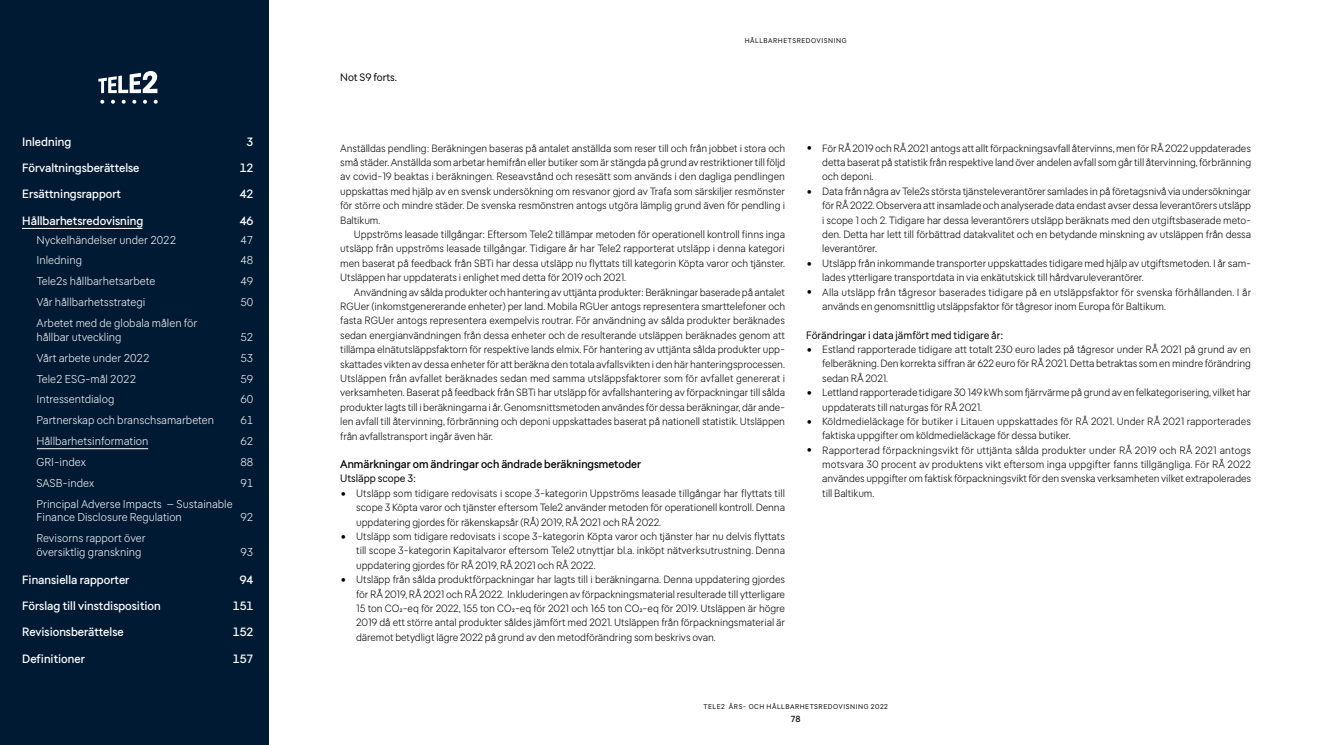
<style>
.page{position:relative;width:1322px;height:745px;background:#fff}
.page>*{position:absolute;margin:0;border:0;box-sizing:border-box;transform-origin:0 0}
.t1{font:500 11.88px "Tele 2 Sans";color:#fff}
.t2{font:300 11.25px/13.8px "Tele 2 Sans";color:#fff}
.t3{font:500 11.25px "Tele 2 Sans";color:#000}
.t4{font:10.62px "Tele 2 Sans";color:#000}
.t5{font:300 10.38px/14.4px "Tele 2 Sans";letter-spacing:-.005em;color:#000;text-align:justify}
.t6{font:500 8.75px "Tele 2 Sans";color:#000}
.t7{font:6.88px "Tele 2 Sans";letter-spacing:.08em;color:#000}
.s1{font-size:20.75px}
</style>
<div class="page">
<div style="left:0;top:0;width:269px;height:744px;background:#001a34"></div>
<svg style="left:100px;top:100px;width:4px;height:4px"></svg>
<svg style="left:154px;top:100px;width:4px;height:4px"></svg>
<svg style="left:143px;top:100px;width:4px;height:4px"></svg>
<svg style="left:132px;top:100px;width:4px;height:4px"></svg>
<svg style="left:122px;top:100px;width:4px;height:4px"></svg>
<svg style="left:111px;top:100px;width:4px;height:4px"></svg>
<svg style="left:98px;top:71px;width:59px;height:22px"></svg>
<hr style="left:22px;top:228px;width:120px;height:1px;background:#fff">
<hr style="left:37px;top:448px;width:111px;height:1px;background:#fff">
<p class="t1" style="left:22px;top:135px;width:50px">Inledning</p>
<p class="t1" style="left:246px;top:135px;width:8px">3</p>
<p class="t1" style="left:22px;top:161px;width:119px">Förvaltningsberättelse</p>
<p class="t1" style="left:240px;top:161px;width:15px">12</p>
<p class="t1" style="left:22px;top:187px;width:100px">Ersättningsrapport</p>
<p class="t1" style="left:240px;top:187px;width:15px">42</p>
<p class="t1" style="left:22px;top:213px;width:123px">Hållbarhetsredovisning</p>
<p class="t1" style="left:240px;top:213px;width:15px">46</p>
<p class="t2" style="left:36px;top:233px;width:141px">Nyckelhändelser under 2022</p>
<p class="t2" style="left:240px;top:233px;width:14px">47</p>
<p class="t2" style="left:36px;top:253px;width:47px">Inledning</p>
<p class="t2" style="left:240px;top:253px;width:14px">48</p>
<p class="t2" style="left:36px;top:274px;width:120px">Tele2s hållbarhetsarbete</p>
<p class="t2" style="left:240px;top:274px;width:14px">49</p>
<p class="t2" style="left:36px;top:295px;width:110px">Vår hållbarhetsstrategi</p>
<p class="t2" style="left:240px;top:295px;width:14px">50</p>
<p class="t2" style="left:36px;top:316px;width:162px">Arbetet med de globala målen för hållbar utveckling</p>
<p class="t2" style="left:240px;top:330px;width:14px">52</p>
<p class="t2" style="left:36px;top:351px;width:114px">Vårt arbete under 2022</p>
<p class="t2" style="left:240px;top:351px;width:14px">53</p>
<p class="t2" style="left:36px;top:371px;width:101px">Tele2 ESG-mål 2022</p>
<p class="t2" style="left:240px;top:371px;width:14px">59</p>
<p class="t2" style="left:36px;top:392px;width:79px">Intressentdialog</p>
<p class="t2" style="left:240px;top:392px;width:14px">60</p>
<p class="t2" style="left:36px;top:413px;width:179px">Partnerskap och branschsamarbeten</p>
<p class="t2" style="left:240px;top:413px;width:14px">61</p>
<p class="t2" style="left:36px;top:434px;width:114px">Hållbarhetsinformation</p>
<p class="t2" style="left:240px;top:434px;width:14px">62</p>
<p class="t2" style="left:36px;top:455px;width:51px">GRI-index</p>
<p class="t2" style="left:240px;top:455px;width:14px">88</p>
<p class="t2" style="left:36px;top:476px;width:59px">SASB-index</p>
<p class="t2" style="left:240px;top:476px;width:14px">91</p>
<p class="t2" style="left:36px;top:496px;width:198px">Principal Adverse Impacts – Sustainable<br>Finance Disclosure Regulation</p>
<p class="t2" style="left:240px;top:510px;width:14px">92</p>
<p class="t2" style="left:36px;top:531px;width:111px">Revisorns rapport över översiktlig granskning</p>
<p class="t2" style="left:240px;top:545px;width:14px">93</p>
<p class="t1" style="left:22px;top:572px;width:109px">Finansiella rapporter</p>
<p class="t1" style="left:240px;top:572px;width:15px">94</p>
<p class="t1" style="left:22px;top:598px;width:140px">Förslag till vinstdisposition</p>
<p class="t1" style="left:233px;top:598px;width:22px">151</p>
<p class="t1" style="left:22px;top:625px;width:103px">Revisionsberättelse</p>
<p class="t1" style="left:233px;top:625px;width:22px">152</p>
<p class="t1" style="left:22px;top:651px;width:64px">Definitioner</p>
<p class="t1" style="left:233px;top:651px;width:22px">157</p>
<p class="t4" style="left:340px;top:71px;width:58px">Not S9 forts.</p>
<p class="t7" style="left:745px;top:36px;width:12px">Hållbarhetsredovisning</p>
<p class="t5" style="left:340px;top:141px;width:446px">Anställdas pendling: Beräkningen baseras på antalet anställda som reser till och från jobbet i stora och små städer. Anställda som arbetar hemifrån eller butiker som är stängda på grund av restriktioner till följd av covid-19 beaktas i beräkningen. Reseavstånd och resesätt som används i den dagliga pendlingen uppskattas med hjälp av en svensk undersökning om resvanor gjord av Trafa som särskiljer resmönster för större och mindre städer. De svenska resmönstren antogs utgöra lämplig grund även för pendling i Baltikum.</p>
<p class="t5" style="left:340px;top:227px;width:446px;text-indent:14px">Uppströms leasade tillgångar: Eftersom Tele2 tillämpar metoden för operationell kontroll finns inga utsläpp från uppströms leasade tillgångar. Tidigare år har Tele2 rapporterat utsläpp i denna kategori men baserat på feedback från SBTi har dessa utsläpp nu flyttats till kategorin Köpta varor och tjänster.<br>Utsläppen har uppdaterats i enlighet med detta för 2019 och 2021.</p>
<p class="t5" style="left:340px;top:285px;width:446px;text-indent:14px">Användning av sålda produkter och hantering av uttjänta produkter: Beräkningar baserade på antalet RGUer (inkomstgenererande enheter) per land. Mobila RGUer antogs representera smarttelefoner och fasta RGUer antogs representera exempelvis routrar. För användning av sålda produkter beräknades sedan energianvändningen från dessa enheter och de resulterande utsläppen beräknades genom att tillämpa elnätutsläppsfaktorn för respektive lands elmix. För hantering av uttjänta sålda produkter upp&shy;skattades vikten av dessa enheter för att beräkna den totala avfallsvikten i den här hanteringsprocessen.<br>Utsläppen från avfallet beräknades sedan med samma utsläppsfaktorer som för avfallet genererat i verksamheten. Baserat på feedback från SBTi har utsläpp för avfallshantering av förpackningar till sålda produkter lagts till i beräkningarna i år. Genomsnittsmetoden användes för dessa beräkningar, där ande&shy;len avfall till återvinning, förbränning och deponi uppskattades baserat på nationell statistik. Utsläppen från avfallstransport ingår även här.</p>
<p class="t3" style="left:340px;top:457px;width:302px">Anmärkningar om ändringar och ändrade beräkningsmetoder</p>
<p class="t4" style="left:340px;top:472px;width:77px">Utsläpp scope 3:</p>
<p class="t5" style="left:356px;top:486px;width:430px;text-indent:-16px"><span class="s1">•</span> Utsläpp som tidigare redovisats i scope 3-kategorin Uppströms leasade tillgångar har flyttats till scope 3 Köpta varor och tjänster eftersom Tele2 använder metoden för operationell kontroll. Denna uppdatering gjordes för räkenskapsår (RÅ) 2019, RÅ 2021 och RÅ 2022.</p>
<p class="t5" style="left:356px;top:529px;width:430px;text-indent:-16px"><span class="s1">•</span> Utsläpp som tidigare redovisats i scope 3-kategorin Köpta varor och tjänster har nu delvis flyttats till scope 3-kategorin Kapitalvaror eftersom Tele2 utnyttjar bl.a. inköpt nätverksutrustning. Denna uppdatering gjordes för RÅ 2019, RÅ 2021 och RÅ 2022.</p>
<p class="t5" style="left:356px;top:572px;width:430px;text-indent:-16px"><span class="s1">•</span> Utsläpp från sålda produktförpackningar har lagts till i beräkningarna. Denna uppdatering gjordes för RÅ 2019, RÅ 2021 och RÅ 2022. Inkluderingen av förpackningsmaterial resulterade till ytterligare 15 ton CO2-eq för 2022, 155 ton CO2-eq för 2021 och 165 ton CO2-eq för 2019. Utsläppen är högre 2019 då ett större antal produkter såldes jämfört med 2021. Utsläppen från förpackningsmaterial är däremot betydligt lägre 2022 på grund av den metodförändring som beskrivs ovan.</p>
<p class="t5" style="left:822px;top:141px;width:430px;text-indent:-16px"><span class="s1">•</span> För RÅ 2019 och RÅ 2021 antogs att allt förpackningsavfall återvinns, men för RÅ 2022 uppdaterades detta baserat på statistik från respektive land över andelen avfall som går till återvinning, förbränning och deponi.</p>
<p class="t5" style="left:822px;top:184px;width:430px;text-indent:-16px"><span class="s1">•</span> Data från några av Tele2s största tjänsteleverantörer samlades in på företagsnivå via undersökningar för RÅ 2022. Observera att insamlade och analyserade data endast avser dessa leverantörers utsläpp i scope 1 och 2. Tidigare har dessa leverantörers utsläpp beräknats med den utgiftsbaserade meto&shy;den. Detta har lett till förbättrad datakvalitet och en betydande minskning av utsläppen från dessa leverantörer.</p>
<p class="t5" style="left:822px;top:256px;width:430px;text-indent:-16px"><span class="s1">•</span> Utsläpp från inkommande transporter uppskattades tidigare med hjälp av utgiftsmetoden. I år sam&shy;lades ytterligare transportdata in via enkätutskick till hårdvaruleverantörer.</p>
<p class="t5" style="left:822px;top:284px;width:430px;text-indent:-16px"><span class="s1">•</span> Alla utsläpp från tågresor baserades tidigare på en utsläppsfaktor för svenska förhållanden. I år används en genomsnittlig utsläppsfaktor för tågresor inom Europa för Baltikum.</p>
<p class="t4" style="left:806px;top:328px;width:199px">Förändringar i data jämfört med tidigare år:</p>
<p class="t5" style="left:822px;top:342px;width:430px;text-indent:-16px"><span class="s1">•</span> Estland rapporterade tidigare att totalt 230 euro lades på tågresor under RÅ 2021 på grund av en felberäkning. Den korrekta siffran är 622 euro för RÅ 2021. Detta betraktas som en mindre förändring sedan RÅ 2021.</p>
<p class="t5" style="left:822px;top:385px;width:430px;text-indent:-16px"><span class="s1">•</span> Lettland rapporterade tidigare 30 149 kWh som fjärrvärme på grund av en felkategorisering, vilket har uppdaterats till naturgas för RÅ 2021.</p>
<p class="t5" style="left:822px;top:414px;width:430px;text-indent:-16px"><span class="s1">•</span> Köldmedieläckage för butiker i Litauen uppskattades för RÅ 2021. Under RÅ 2021 rapporterades faktiska uppgifter om köldmedieläckage för dessa butiker.</p>
<p class="t5" style="left:822px;top:442px;width:430px;text-indent:-16px"><span class="s1">•</span> Rapporterad förpackningsvikt för uttjänta sålda produkter under RÅ 2019 och RÅ 2021 antogs motsvara 30 procent av produktens vikt eftersom inga uppgifter fanns tillgängliga. För RÅ 2022 användes uppgifter om faktisk förpackningsvikt för den svenska verksamheten vilket extrapolerades till Baltikum.</p>
<p class="t7" style="left:703px;top:702px;width:186px">TELE2 ÅRS- OCH HÅLLBARHETSREDOVISNING 2022</p>
<p class="t6" style="left:791px;top:713px;width:11px">78</p>
</div>
